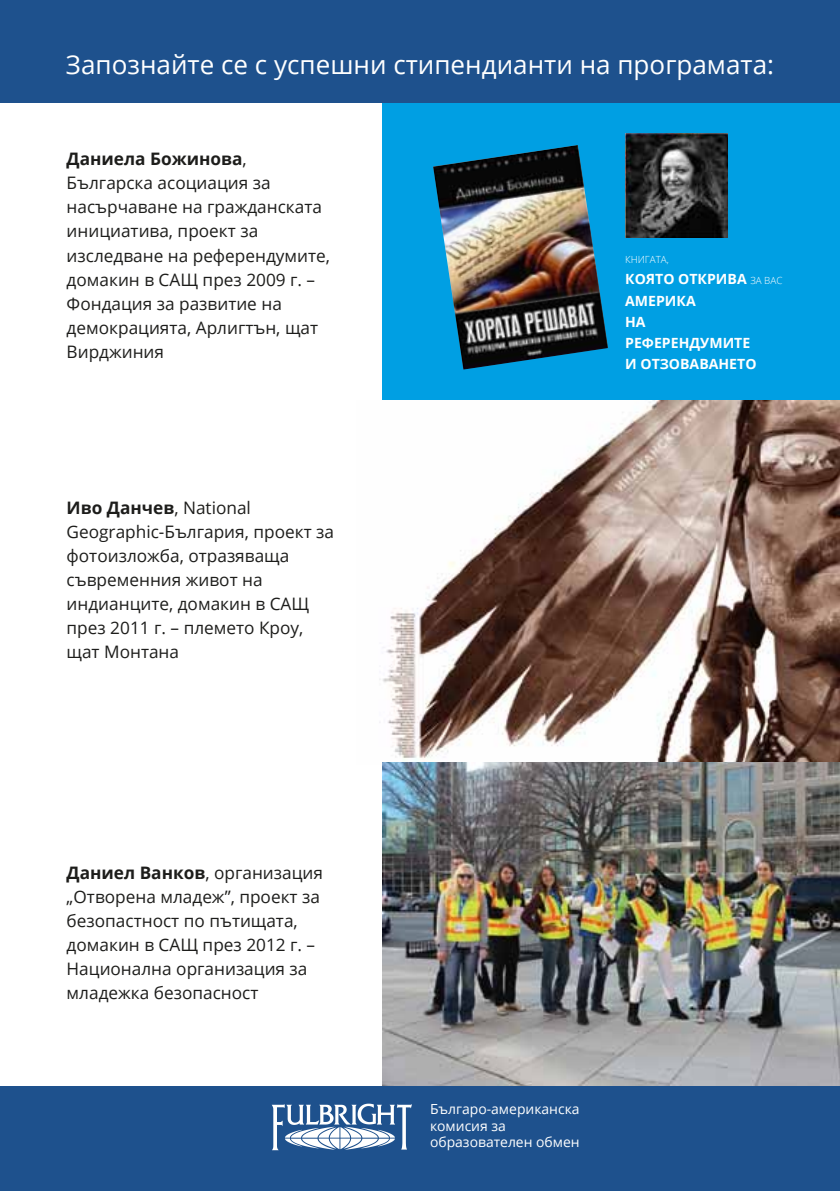
<style>
.page{position:relative;width:840px;height:1191px;background:#fff}
.page>*{position:absolute;margin:0;border:0;box-sizing:border-box;transform-origin:0 0}
.t1{font:26px "Open Sans";color:#fff}
.t2{font:17.2px/24px "Open Sans";color:#1d1d1b}
.t3{font:700 14px/21.2px "Open Sans";color:#fff}
.t4{font:13.8px/16.6px "Open Sans";color:#fff}
.t5{font:300 9.8px "Open Sans";color:#fff}
.s1{font-weight:700}
.s2{font-weight:300;font-size:9.8px}
</style>
<div class="page">
<div style="left:382px;top:94px;width:457px;height:308px;background:#009fe3"></div>
<img style="left:379px;top:401px;width:460px;height:361px">
<img style="left:433px;top:145px;width:174px;height:224px">
<img style="left:625px;top:133px;width:102px;height:104px">
<img style="left:382px;top:762px;width:457px;height:324px">
<div style="left:0;top:0;width:839px;height:102px;background:#1e518d"></div>
<div style="left:0;top:1086px;width:839px;height:105px;background:#1e518d"></div>
<svg style="left:271px;top:1103px;width:141px;height:47px"></svg>
<h1 class="t1" style="left:66px;top:47px;width:709px">Запознайте се с успешни стипендианти на програмата:</h1>
<p class="t2" style="left:67px;top:147px;width:265px"><span class="s1">Даниела Божинова</span>,<br>Българска асоциация за насърчаване на гражданската инициатива, проект за изследване на референдумите, домакин в САЩ през 2009 г. –<br>Фондация за развитие на демокрацията, Арлигтън, щат<br>Вирджиния</p>
<p class="t2" style="left:67px;top:495px;width:269px"><span class="s1">Иво Данчев</span>, National<br>Geographic-България, проект за фотоизложба, отразяваща съвременния живот на индианците, домакин в САЩ през 2011 г. – племето Кроу, щат Монтана</p>
<p class="t2" style="left:67px;top:860px;width:258px"><span class="s1">Даниел Ванков</span>, организация „Отворена младеж”, проект за безопастност по пътищата, домакин в САЩ през 2012 г. –<br>Национална организация за младежка безопасност</p>
<p class="t5" style="left:625px;top:253px;width:45px">КНИГАТА,</p>
<p class="t3" style="left:625px;top:268px;width:159px">КОЯТО ОТКРИВА <span class="s2">ЗА ВАС<br></span>АМЕРИКА<br>НА<br>РЕФЕРЕНДУМИТЕ<br>И ОТЗОВАВАНЕТО</p>
<p class="t4" style="left:430px;top:1100px;width:151px">Българо-американска комисия за образователен обмен</p>
</div>
